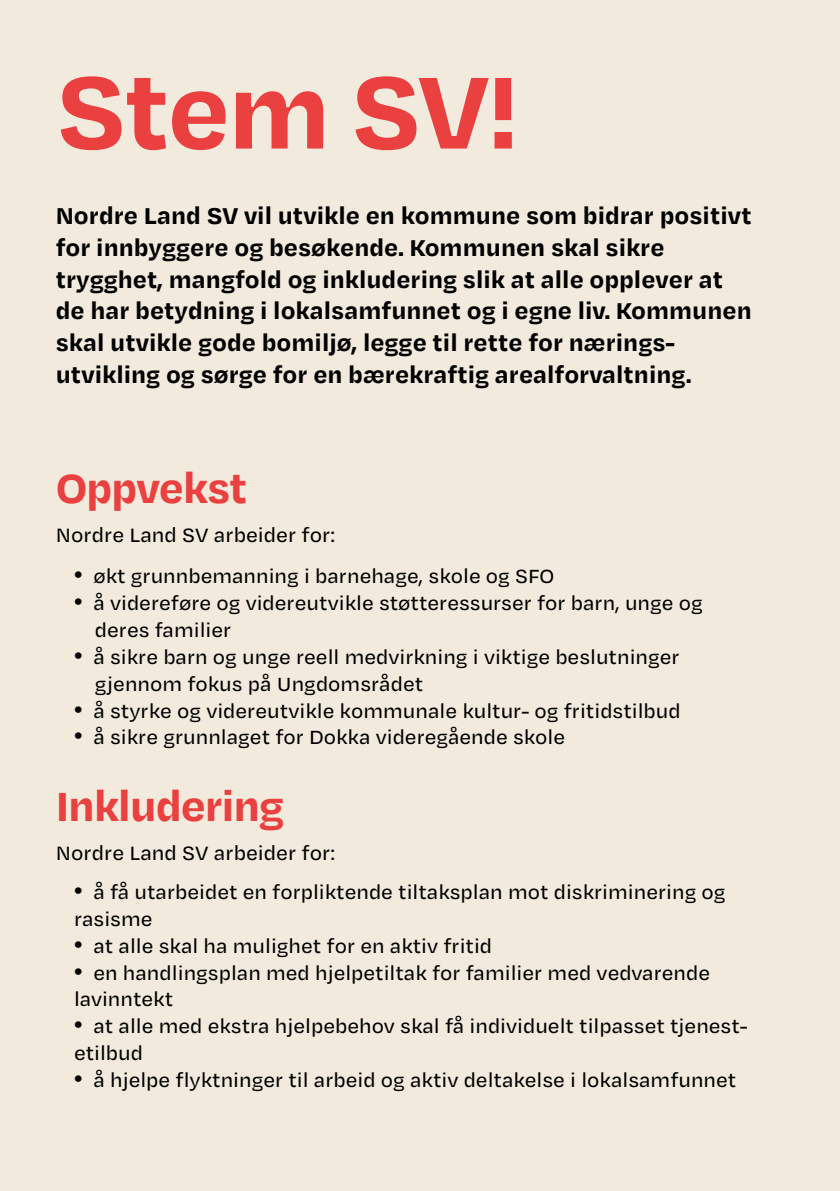
<style>
.page{position:relative;width:840px;height:1191px;background:#fff}
.page>*{position:absolute;margin:0;border:0;box-sizing:border-box;transform-origin:0 0}
.t1{font:700 117.6px "Degular Text";letter-spacing:-.025em;color:#eb4040}
.t2{font:700 46.8px "Degular Text";letter-spacing:-.025em;color:#eb4040}
.t3{font:700 26.4px/31.8px "Degular Text";color:#000}
.t4{font:500 22.2px "Degular Text";color:#000}
.t5{font:500 22px/27px "Degular Text";color:#000}
.s1{font-family:"Rockwell";font-weight:700}
</style>
<div class="page">
<div style="left:0;top:0;width:839px;height:1191px;background:#f2ebdd"></div>
<p class="t1" style="left:56px;top:31px;width:465px">Stem SV!</p>
<p class="t3" style="left:56px;top:198px;width:697px">Nordre Land SV vil utvikle en kommune som bidrar positivt for innbyggere og besøkende. Kommunen skal sikre trygghet, mangfold og inkludering slik at alle opplever at de har betydning i lokalsamfunnet og i egne liv. Kommunen skal utvikle gode bomiljø, legge til rette for nærings&shy;utvikling og sørge for en bærekraftig arealforvaltning.</p>
<p class="t2" style="left:56px;top:456px;width:193px">Oppvekst</p>
<p class="t4" style="left:56px;top:521px;width:281px">Nordre Land SV arbeider for:</p>
<p class="t5" style="left:74px;top:561px;width:481px"><span class="s1">•</span> økt grunnbemanning i barnehage, skole og SFO</p>
<p class="t5" style="left:95px;top:588px;width:609px;text-indent:-21px"><span class="s1">•</span> å videreføre og videreutvikle støtteressurser for barn, unge og deres familier</p>
<p class="t5" style="left:95px;top:642px;width:586px;text-indent:-21px"><span class="s1">•</span> å sikre barn og unge reell medvirkning i viktige beslutninger gjennom fokus på Ungdomsrådet</p>
<p class="t5" style="left:74px;top:696px;width:607px"><span class="s1">•</span> å styrke og videreutvikle kommunale kultur- og fritidstilbud</p>
<p class="t5" style="left:74px;top:723px;width:492px"><span class="s1">•</span> å sikre grunnlaget for Dokka videregående skole</p>
<p class="t2" style="left:56px;top:774px;width:230px">Inkludering</p>
<p class="t4" style="left:56px;top:838px;width:281px">Nordre Land SV arbeider for:</p>
<p class="t5" style="left:74px;top:877px;width:652px"><span class="s1">•</span> å få utarbeidet en forpliktende tiltaksplan mot diskriminering og rasisme</p>
<p class="t5" style="left:74px;top:931px;width:419px"><span class="s1">•</span> at alle skal ha mulighet for en aktiv fritid</p>
<p class="t5" style="left:74px;top:958px;width:637px"><span class="s1">•</span> en handlingsplan med hjelpetiltak for familier med vedvarende lavinntekt</p>
<p class="t5" style="left:74px;top:1012px;width:675px"><span class="s1">•</span> at alle med ekstra hjelpebehov skal få individuelt tilpasset tjenest&shy;etilbud</p>
<p class="t5" style="left:74px;top:1065px;width:663px"><span class="s1">•</span> å hjelpe flyktninger til arbeid og aktiv deltakelse i lokalsamfunnet</p>
</div>
